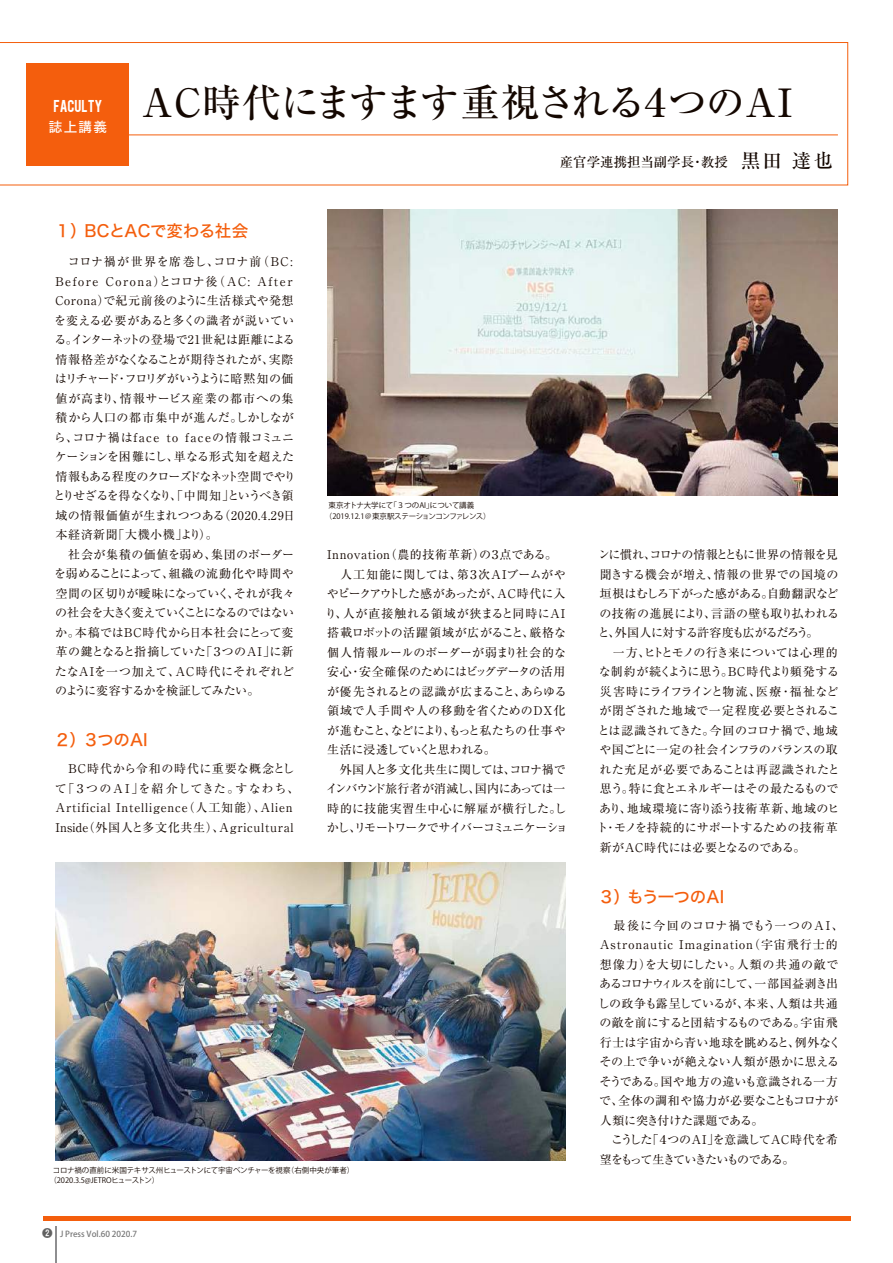
<style>
.page{position:relative;width:893px;height:1263px;background:#fff}
.page>*{position:absolute;margin:0;border:0;box-sizing:border-box;transform-origin:0 0}
.t1{font:500 39px "Ryumin Pro";letter-spacing:-.05em;color:#140700}
.t2{font:16.5px "Hira Kaku Std W5";letter-spacing:-.02em;color:#f45e0d}
.t3{font:500 13.5px "Ryumin Pro";color:#140700}
.t4{font:13.5px "Bebas";color:#fff}
.t5{font:13.5px "Hira Kaku Std W5";color:#fff}
.t6{font:12px/19.5px "Ryumin Pro";letter-spacing:.005em;color:#140700}
.t7{font:12px/19.5px "Ryumin Pro";letter-spacing:.07em;color:#140700}
.t8{font:500 8.25px "Koz Go Pro";color:#787878}
.t9{font:7.5px/10.5px "Koz Go Pro";letter-spacing:-.02em;color:#140700}
.s1{font-size:19.5px}
.s2{font-family:"Gothic MB101 Pro De";font-weight:700;font-size:10.5px;color:#616161}
</style>
<div class="page">
<hr style="left:55px;top:1227px;width:1px;height:36px;background:#8e8e90">
<hr style="left:43px;top:1216px;width:807px;height:4px;background:#f45e0d">
<svg style="left:0;top:42px;width:848px;height:143px"></svg>
<hr style="left:124px;top:135px;width:714px;height:1px;background:#f45e0d">
<div style="left:26px;top:63px;width:102px;height:102px;background:#f45e0d"></div>
<img style="left:55px;top:863px;width:511px;height:298px">
<img style="left:328px;top:210px;width:510px;height:286px">
<p class="t4" style="left:53px;top:96px;width:51px">FACULTY</p>
<p class="t5" style="left:49px;top:117px;width:60px">誌上講義</p>
<h1 class="t1" style="left:141px;top:72px;width:652px">AC時代にますます重視される４つのAI</h1>
<p class="t3" style="left:560px;top:151px;width:275px">産官学連携担当副学長・教授 <span class="s1">黒田 達也</span></p>
<h2 class="t2" style="left:55px;top:218px;width:195px">１）BCとACで変わる社会</h2>
<p class="t6" style="left:54px;top:251px;width:244px">　コロナ禍が世界を席巻し、コロナ前（BC:<br>Before Corona）とコロナ後（AC: After<br>Corona）で紀元前後のように生活様式や発想を変える必要があると多くの識者が説いている。インターネットの登場で21世紀は距離による情報格差がなくなることが期待されたが、実際はリチャード・フロリダがいうように暗黙知の価値が高まり、情報サービス産業の都市への集積から人口の都市集中が進んだ。しかしながら、コロナ禍はface to faceの情報コミュニケーションを困難にし、単なる形式知を超えた情報もある程度のクローズドなネット空間でやりとりせざるを得なくなり、「中間知」というべき領域の情報価値が生まれつつある（2020.4.29日本経済新聞「大機小機」より）。<br>　社会が集積の価値を弱め、集団のボーダーを弱めることによって、組織の流動化や時間や空間の区切りが曖昧になっていく、それが我々の社会を大きく変えていくことになるのではないか。本稿ではBC時代から日本社会にとって変革の鍵となると指摘していた「３つのAI」に新たなAIを一つ加えて、AC時代にそれぞれどのように変容するかを検証してみたい。</p>
<h2 class="t2" style="left:54px;top:727px;width:95px">２）３つのAI</h2>
<p class="t7" style="left:55px;top:758px;width:246px">　BC時代から令和の時代に重要な概念として「３つのA I 」を紹介してきた。すなわち、<br>Artificial Intelligence（人工知能）、Alien<br>Inside（外国人と多文化共生）、Agricultural</p>
<p class="t9" style="left:325px;top:500px;width:167px;text-indent:4px">東京オトナ大学にて「３つのAI」について講義（2019.12.1＠東京駅ステーションコンファレンス）</p>
<p class="t6" style="left:325px;top:544px;width:244px">Innovation（農的技術革新）の３点である。　人工知能に関しては、第３次AIブームがややピークアウトした感があったが、AC時代に入り、人が直接触れる領域が狭まると同時にAI搭載ロボットの活躍領域が広がること、厳格な個人情報ルールのボーダーが弱まり社会的な安心・安全確保のためにはビッグデータの活用が優先されるとの認識が広まること、あらゆる領域で人手間や人の移動を省くためのDX化が進むこと、などにより、もっと私たちの仕事や生活に浸透していくと思われる。<br>　外国人と多文化共生に関しては、コロナ禍でインバウンド旅行者が消滅し、国内にあっては一時的に技能実習生中心に解雇が横行した。しかし、リモートワークでサイバーコミュニケーショ</p>
<p class="t6" style="left:597px;top:544px;width:245px">ンに慣れ、コロナの情報とともに世界の情報を見聞きする機会が増え、情報の世界での国境の垣根はむしろ下がった感がある。自動翻訳などの技術の進展により、言語の壁も取り払われると、外国人に対する許容度も広がるだろう。<br>　一方、ヒトとモノの行き来については心理的な制約が続くように思う。BC時代より頻発する災害時にライフラインと物流、医療・福祉などが閉ざされた地域で一定程度必要とされることは認識されてきた。今回のコロナ禍で、地域や国ごとに一定の社会インフラのバランスの取れた充足が必要であることは再認識されたと思う。特に食とエネルギーはその最たるものであり、地域環境に寄り添う技術革新、地域のヒト・モノを持続的にサポートするための技術革新がAC時代には必要となるのである。</p>
<h2 class="t2" style="left:598px;top:884px;width:128px">３）もう一つのAI</h2>
<p class="t9" style="left:49px;top:1165px;width:307px;text-indent:3px">コロナ禍の直前に米国テキサス州ヒューストンにて宇宙ベンチャーを視察（右側中央が筆者）（2020.3.5@JETROヒューストン）</p>
<p class="t8" style="left:42px;top:1229px;width:96px"><span class="s2">❷</span> J Press Vol.60 2020.7</p>
<p class="t6" style="left:598px;top:915px;width:248px">　最後に今回のコロナ禍でもう一つのAI、<br>Astronautic Imagination（宇宙飛行士的想像力）を大切にしたい。人類の共通の敵であるコロナウィルスを前にして、一部国益剥き出しの政争も露呈しているが、本来、人類は共通の敵を前にすると団結するものである。宇宙飛行士は宇宙から青い地球を眺めると、例外なくその上で争いが絶えない人類が愚かに思えるそうである。国や地方の違いも意識される一方で、全体の調和や協力が必要なこともコロナが人類に突き付けた課題である。<br>　こうした「４つのAI」を意識してAC時代を希望をもって生きていきたいものである。</p>
</div>
